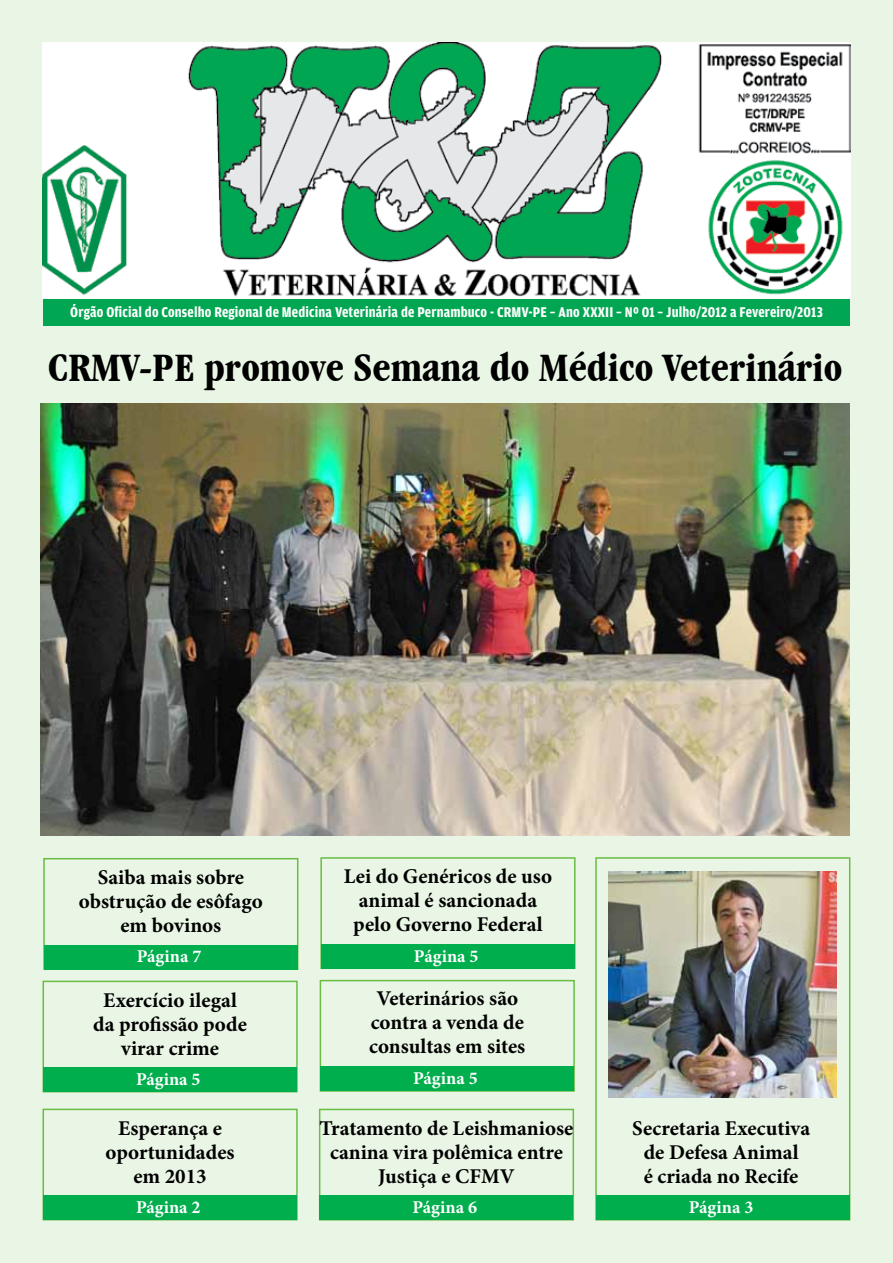
<style>
.page{position:relative;width:893px;height:1263px;background:#eaf6e5}
.page>*{position:absolute;margin:0;border:0;box-sizing:border-box;transform-origin:0 0}
.t1{font:700 condensed 42px "Garamond IT Cby BT";color:#000}
.t2{font:700 21px/24px "Minion Pro";color:#000;text-align:center}
.t3{font:700 18px "Minion Pro";color:#fff}
.t4{font:700 15px "Amplitude Cond";letter-spacing:.01em;color:#fff}
</style>
<div class="page">
<img style="left:43px;top:43px;width:807px;height:255px">
<div style="left:43px;top:299px;width:807px;height:26px;background:#00a651"></div>
<div style="left:43px;top:1108px;width:255px;height:112px;border:2px solid #69bd45"></div>
<div style="left:43px;top:1196px;width:254px;height:24px;background:#00ae4d"></div>
<div style="left:319px;top:1109px;width:255px;height:111px;border:2px solid #69bd45"></div>
<div style="left:320px;top:1196px;width:253px;height:24px;background:#00ae4d"></div>
<div style="left:595px;top:857px;width:255px;height:363px;border:2px solid #69bd45"></div>
<div style="left:596px;top:1196px;width:254px;height:24px;background:#00ae4d"></div>
<img style="left:41px;top:403px;width:808px;height:432px">
<img style="left:609px;top:872px;width:228px;height:226px">
<div style="left:43px;top:981px;width:255px;height:111px;border:2px solid #69bd45"></div>
<div style="left:43px;top:1068px;width:254px;height:24px;background:#00ae4d"></div>
<div style="left:320px;top:980px;width:255px;height:112px;border:2px solid #69bd45"></div>
<div style="left:320px;top:1067px;width:254px;height:24px;background:#00ae4d"></div>
<div style="left:43px;top:858px;width:255px;height:112px;border:2px solid #69bd45"></div>
<div style="left:44px;top:945px;width:254px;height:24px;background:#00ae4d"></div>
<div style="left:320px;top:857px;width:256px;height:112px;border:2px solid #69bd45"></div>
<div style="left:321px;top:944px;width:254px;height:24px;background:#00ae4d"></div>
<p class="t4" style="left:70px;top:304px;width:754px">Órgão Oficial do Conselho Regional de Medicina Veterinária de Pernambuco - CRMV-PE – Ano XXXII – Nº 01 – Julho/2012 a Fevereiro/2013</p>
<h1 class="t1" style="left:48px;top:343px;width:796px">CRMV-PE promove Semana do Médico Veterinário</h1>
<p class="t2" style="left:344px;top:864px;width:210px">Lei do Genéricos de uso animal é sancionada pelo Governo Federal</p>
<p class="t2" style="left:79px;top:865px;width:185px">Saiba mais sobre obstrução de esôfago em bovinos</p>
<p class="t3" style="left:137px;top:944px;width:66px">Página 7</p>
<p class="t3" style="left:414px;top:943px;width:66px">Página 5</p>
<p class="t2" style="left:369px;top:986px;width:158px">Veterinários são contra a venda de consultas em sites</p>
<p class="t2" style="left:93px;top:988px;width:155px">Exercício ilegal da profissão pode virar crime</p>
<p class="t3" style="left:136px;top:1066px;width:66px">Página 5</p>
<p class="t3" style="left:413px;top:1066px;width:66px">Página 5</p>
<p class="t2" style="left:106px;top:1116px;width:130px">Esperança e oportunidades em 2013</p>
<p class="t2" style="left:319px;top:1116px;width:255px">Tratamento de Leishmaniose canina vira polêmica entre<br>Justiça e CFMV</p>
<p class="t2" style="left:632px;top:1116px;width:179px">Secretaria Executiva de Defesa Animal<br>é criada no Recife</p>
<p class="t3" style="left:136px;top:1194px;width:66px">Página 2</p>
<p class="t3" style="left:412px;top:1195px;width:66px">Página 6</p>
<p class="t3" style="left:689px;top:1195px;width:66px">Página 3</p>
</div>
